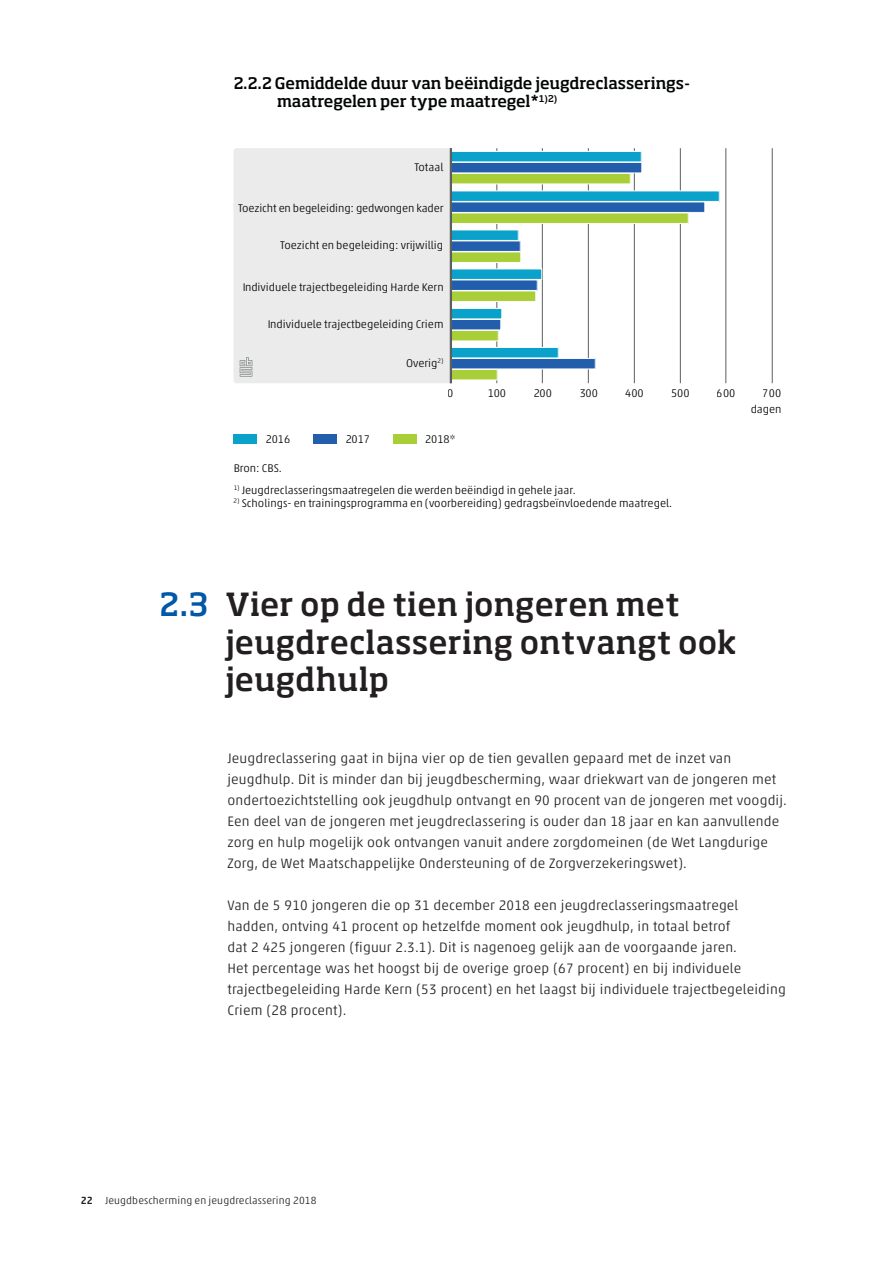
<style>
.page{position:relative;width:893px;height:1263px;background:#fff}
.page>*{position:absolute;margin:0;border:0;box-sizing:border-box;transform-origin:0 0}
.t1{font:500 31.5px/37.5px "Soho Pro";letter-spacing:.005em;color:#231f20}
.t2{font:500 15.75px/18.5px "Soho Pro";letter-spacing:-.01em;color:#030505}
.t3{font:300 13.8px/21px "Akko Pro";letter-spacing:.01em;color:#231f20}
.t4{font:300 11.25px "Akko Pro";color:#030505}
.t5{font:300 10.5px "Akko Pro";letter-spacing:.01em;color:#231f20}
.s1{color:#0157a8}
.s2{font-weight:500}
</style>
<div class="page">
<div style="left:233px;top:148px;width:217px;height:235px;background:#eaebea"></div>
<hr style="left:497px;top:148px;width:1px;height:235px;background:#5c5e60">
<hr style="left:542px;top:148px;width:1px;height:235px;background:#5c5e60">
<hr style="left:588px;top:148px;width:1px;height:235px;background:#5c5e60">
<hr style="left:634px;top:148px;width:1px;height:235px;background:#5c5e60">
<hr style="left:680px;top:148px;width:1px;height:235px;background:#5c5e60">
<hr style="left:726px;top:148px;width:1px;height:235px;background:#5c5e60">
<hr style="left:772px;top:148px;width:1px;height:235px;background:#5c5e60">
<svg style="left:240px;top:357px;width:12px;height:20px"></svg>
<div style="left:451px;top:151px;width:190px;height:11px;background:#0aa1ca"></div>
<div style="left:451px;top:151px;width:190px;height:11px;border:1px solid #fff"></div>
<div style="left:451px;top:191px;width:268px;height:10px;background:#0aa1ca"></div>
<div style="left:451px;top:191px;width:268px;height:11px;border:1px solid #fff"></div>
<div style="left:451px;top:230px;width:67px;height:10px;background:#0aa1ca"></div>
<div style="left:451px;top:230px;width:67px;height:11px;border:1px solid #fff"></div>
<div style="left:451px;top:269px;width:91px;height:10px;background:#0aa1ca"></div>
<div style="left:451px;top:269px;width:91px;height:11px;border:1px solid #fff"></div>
<div style="left:451px;top:308px;width:51px;height:11px;background:#0aa1ca"></div>
<div style="left:451px;top:308px;width:51px;height:11px;border:1px solid #fff"></div>
<div style="left:451px;top:347px;width:107px;height:11px;background:#0aa1ca"></div>
<div style="left:451px;top:347px;width:107px;height:11px;border:1px solid #fff"></div>
<div style="left:451px;top:162px;width:191px;height:11px;background:#235eac"></div>
<div style="left:451px;top:162px;width:191px;height:11px;border:1px solid #fff"></div>
<div style="left:451px;top:202px;width:254px;height:10px;background:#235eac"></div>
<div style="left:451px;top:202px;width:254px;height:11px;border:1px solid #fff"></div>
<div style="left:451px;top:241px;width:69px;height:10px;background:#235eac"></div>
<div style="left:451px;top:241px;width:69px;height:11px;border:1px solid #fff"></div>
<div style="left:451px;top:280px;width:86px;height:10px;background:#235eac"></div>
<div style="left:451px;top:280px;width:86px;height:11px;border:1px solid #fff"></div>
<div style="left:451px;top:319px;width:50px;height:11px;background:#235eac"></div>
<div style="left:451px;top:319px;width:50px;height:11px;border:1px solid #fff"></div>
<div style="left:451px;top:358px;width:144px;height:11px;background:#235eac"></div>
<div style="left:451px;top:358px;width:144px;height:11px;border:1px solid #fff"></div>
<div style="left:451px;top:173px;width:179px;height:11px;background:#a8ce38"></div>
<div style="left:451px;top:173px;width:179px;height:11px;border:1px solid #fff"></div>
<div style="left:451px;top:213px;width:237px;height:10px;background:#a8ce38"></div>
<div style="left:451px;top:213px;width:237px;height:11px;border:1px solid #fff"></div>
<div style="left:451px;top:252px;width:70px;height:10px;background:#a8ce38"></div>
<div style="left:451px;top:252px;width:70px;height:11px;border:1px solid #fff"></div>
<div style="left:451px;top:291px;width:85px;height:10px;background:#a8ce38"></div>
<div style="left:451px;top:291px;width:85px;height:11px;border:1px solid #fff"></div>
<div style="left:451px;top:330px;width:47px;height:11px;background:#a8ce38"></div>
<div style="left:451px;top:330px;width:47px;height:11px;border:1px solid #fff"></div>
<div style="left:451px;top:369px;width:46px;height:11px;background:#a8ce38"></div>
<div style="left:451px;top:369px;width:46px;height:11px;border:1px solid #fff"></div>
<hr style="left:450px;top:148px;width:2px;height:235px;background:#5c5e60">
<div style="left:233px;top:434px;width:23px;height:9px;background:#0aa1ca"></div>
<div style="left:313px;top:434px;width:23px;height:9px;background:#235eac"></div>
<div style="left:393px;top:434px;width:23px;height:9px;background:#a8ce38"></div>
<p class="t2" style="left:277px;top:73px;width:415px;text-indent:-44px">2.2.2 Gemiddelde duur van beëindigde jeugdreclasserings&shy;maatregelen per type maatregel*<sup>1)2)</sup></p>
<p class="t4" style="left:414px;top:161px;width:31px">Totaal</p>
<p class="t4" style="left:238px;top:202px;width:207px">Toezicht en begeleiding: gedwongen kader</p>
<p class="t4" style="left:280px;top:239px;width:164px">Toezicht en begeleiding: vrĳwillig</p>
<p class="t4" style="left:242px;top:280px;width:203px">Individuele trajectbegeleiding Harde Kern</p>
<p class="t4" style="left:267px;top:317px;width:178px">Individuele trajectbegeleiding Criem</p>
<p class="t4" style="left:406px;top:356px;width:39px">Overig<sup>2)</sup></p>
<p class="t4" style="left:448px;top:387px;width:8px">0</p>
<p class="t4" style="left:488px;top:387px;width:20px">100</p>
<p class="t4" style="left:533px;top:387px;width:20px">200</p>
<p class="t4" style="left:579px;top:387px;width:20px">300</p>
<p class="t4" style="left:625px;top:387px;width:20px">400</p>
<p class="t4" style="left:671px;top:387px;width:20px">500</p>
<p class="t4" style="left:717px;top:387px;width:20px">600</p>
<p class="t4" style="left:763px;top:387px;width:20px">700</p>
<p class="t4" style="left:265px;top:432px;width:26px">2016</p>
<p class="t4" style="left:345px;top:432px;width:26px">2017</p>
<p class="t4" style="left:425px;top:432px;width:32px">2018*</p>
<p class="t4" style="left:233px;top:462px;width:50px">Bron: CBS.</p>
<p class="t4" style="left:233px;top:484px;width:344px"><sup>1)</sup> Jeugdreclasseringsmaatregelen die werden beëindigd in gehele jaar.</p>
<p class="t4" style="left:233px;top:496px;width:440px"><sup>2)</sup> Scholings- en trainingsprogramma en (voorbereiding) gedragsbeïnvloedende maatregel.</p>
<p class="t4" style="left:751px;top:403px;width:32px">dagen</p>
<h1 class="t1" style="left:225px;top:584px;width:513px;text-indent:-66px"><span class="s1">2.3</span> Vier op de tien jongeren met jeugdreclassering ontvangt ook jeugdhulp</h1>
<p class="t3" style="left:227px;top:748px;width:561px">Jeugdreclassering gaat in bijna vier op de tien gevallen gepaard met de inzet van jeugdhulp. Dit is minder dan bij jeugdbescherming, waar driekwart van de jongeren met ondertoezichtstelling ook jeugdhulp ontvangt en 90 procent van de jongeren met voogdij.<br>Een deel van de jongeren met jeugdreclassering is ouder dan 18 jaar en kan aanvullende zorg en hulp mogelijk ook ontvangen vanuit andere zorgdomeinen (de Wet Langdurige Zorg, de Wet Maatschappelijke Ondersteuning of de Zorgverzekeringswet).</p>
<p class="t3" style="left:227px;top:895px;width:560px">Van de 5 910 jongeren die op 31 december 2018 een jeugdreclasseringsmaatregel hadden, ontving 41 procent op hetzelfde moment ook jeugdhulp, in totaal betrof<br>dat 2 425 jongeren (figuur 2.3.1). Dit is nagenoeg gelijk aan de voorgaande jaren.<br>Het percentage was het hoogst bij de overige groep (67 procent) en bij individuele trajectbegeleiding Harde Kern (53 procent) en het laagst bij individuele trajectbegeleiding Criem (28 procent).</p>
<p class="t5" style="left:81px;top:1194px;width:237px"><span class="s2">22</span> Jeugdbescherming en jeugdreclassering 2018</p>
</div>
